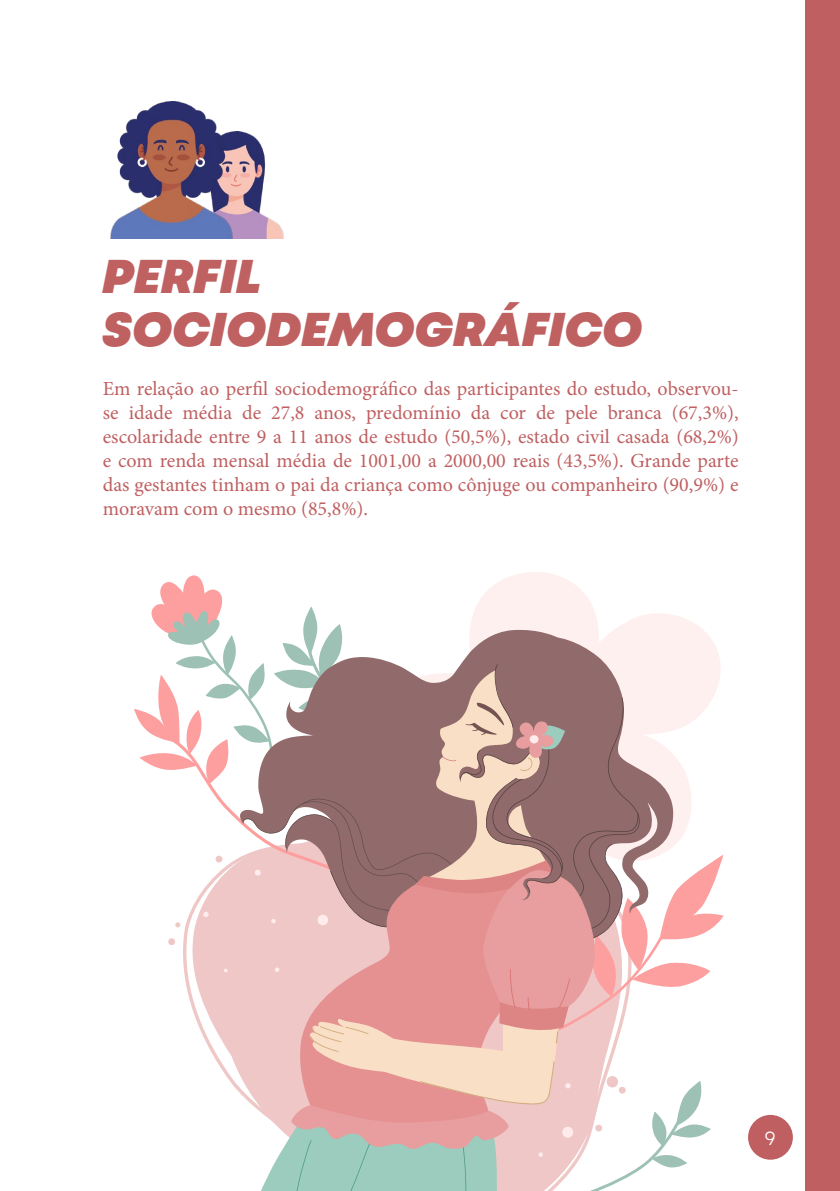
<style>
.page{position:relative;width:840px;height:1191px;background:#fff}
.page>*{position:absolute;margin:0;border:0;box-sizing:border-box;transform-origin:0 0}
.t1{font:italic 900 47.4px/53.2px "Mont";color:#bf6061}
.t2{font:20px/24px "Minion Pro";letter-spacing:-.005em;color:#bf5f61;text-align:justify}
.t3{font:20px "Mont";color:#fff}
</style>
<div class="page">
<img style="left:240px;top:131px;width:44px;height:107px">
<img style="left:110px;top:101px;width:130px;height:137px">
<svg style="left:211px;top:1052px;width:404px;height:137px"></svg>
<svg style="left:561px;top:1126px;width:12px;height:12px"></svg>
<svg style="left:564px;top:1082px;width:6px;height:6px"></svg>
<svg style="left:588px;top:1075px;width:122px;height:116px"></svg>
<svg style="left:310px;top:1052px;width:254px;height:52px;background:#f6d6c2"></svg>
<svg style="left:251px;top:1061px;width:303px;height:130px;background:#d5bfb7"></svg>
<svg style="left:134px;top:573px;width:589px;height:479px"></svg>
<div style="left:529px;top:735px;width:9px;height:9px;background:#ffebeb;border-radius:4px"></div>
<div style="left:747px;top:1115px;width:45px;height:44px;background:#bf5f61;border-radius:50%"></div>
<div style="left:805px;top:0;width:34px;height:1191px;background:#bf5f61"></div>
<h1 class="t1" style="left:102px;top:252px;width:541px">PERFIL<br>SOCIODEMOGRÁFICO</h1>
<p class="t2" style="left:103px;top:376px;width:637px">Em relação ao perfil sociodemográfico das participantes do estudo, observou&shy;se idade média de 27,8 anos, predomínio da cor de pele branca (67,3%), escolaridade entre 9 a 11 anos de estudo (50,5%), estado civil casada (68,2%) e com renda mensal média de 1001,00 a 2000,00 reais (43,5%). Grande parte das gestantes tinham o pai da criança como cônjuge ou companheiro (90,9%) e moravam com o mesmo (85,8%).</p>
<p class="t3" style="left:764px;top:1124px;width:12px">9</p>
</div>
